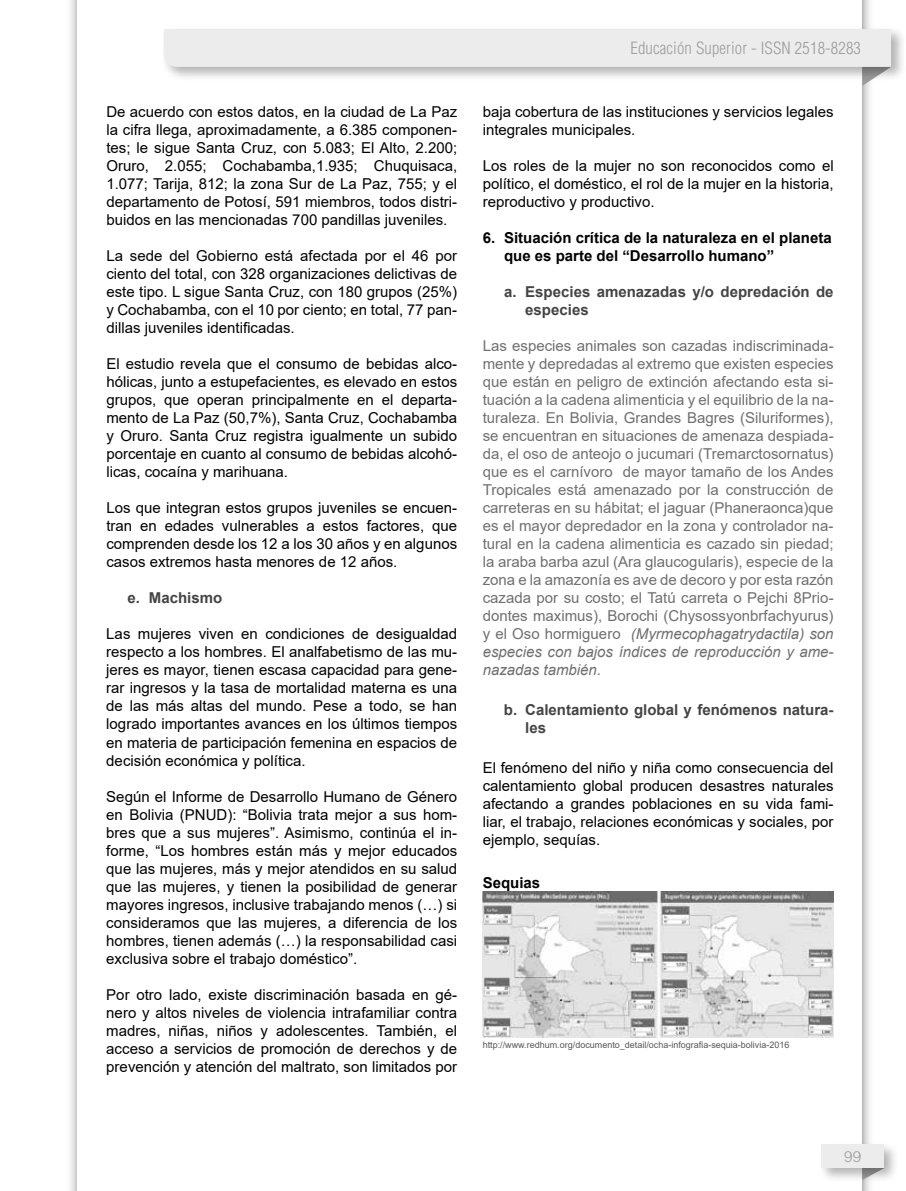
<style>
.page{position:relative;width:906px;height:1191px;background:#fff}
.page>*{position:absolute;margin:0;border:0;box-sizing:border-box;transform-origin:0 0}
.t1{font:300 condensed 16.5px "Helvetica LT Std";letter-spacing:.01em;color:#9c9c9c}
.t2{font:300 15.3px "Helvetica LT Std";color:#9c9c9c}
.t3{font:15px/18px "Arial";color:#000;text-align:justify}
.t4{font:15px/18px "Arial";color:#6f6f6f;text-align:justify}
.t5{font:700 15px/18px "Arial";color:#444}
.t6{font:700 15px/18px "Arial";color:#000}
.t7{font:9px "Arial";color:#575757}
.s1{font-style:italic}
</style>
<div class="page">
<svg style="left:862px;top:0;width:8px;height:1191px;background:#d5d5d5"></svg>
<svg style="left:70px;top:0;width:7px;height:1191px"></svg>
<div style="left:161px;top:26px;width:745px;height:56px;background:#000;opacity:.3"></div>
<svg style="left:164px;top:29px;width:727px;height:57px"></svg>
<div style="left:818px;top:1141px;width:81px;height:42px;background:#000;opacity:.3"></div>
<div style="left:821px;top:1144px;width:63px;height:24px;background:#ececec"></div>
<img style="left:483px;top:892px;width:350px;height:145px">
<p class="t3" style="left:106px;top:103px;width:352px">De acuerdo con estos datos, en la ciudad de La Paz la cifra llega, aproximadamente, a 6.385 componen&shy;tes; le sigue Santa Cruz, con 5.083; El Alto, 2.200; Oruro, 2.055; Cochabamba,1.935; Chuquisaca, 1.077; Tarija, 812; la zona Sur de La Paz, 755; y el departamento de Potosí, 591 miembros, todos distri&shy;buidos en las mencionadas 700 pandillas juveniles.</p>
<p class="t3" style="left:106px;top:247px;width:352px">La sede del Gobierno está afectada por el 46 por ciento del total, con 328 organizaciones delictivas de este tipo. L sigue Santa Cruz, con 180 grupos (25%) y Cochabamba, con el 10 por ciento; en total, 77 pan&shy;dillas juveniles identificadas.</p>
<p class="t3" style="left:106px;top:355px;width:352px">El estudio revela que el consumo de bebidas alco&shy;hólicas, junto a estupefacientes, es elevado en estos grupos, que operan principalmente en el departa&shy;mento de La Paz (50,7%), Santa Cruz, Cochabamba y Oruro. Santa Cruz registra igualmente un subido porcentaje en cuanto al consumo de bebidas alcohó&shy;licas, cocaína y marihuana.</p>
<p class="t3" style="left:106px;top:499px;width:352px">Los que integran estos grupos juveniles se encuen&shy;tran en edades vulnerables a estos factores, que comprenden desde los 12 a los 30 años y en algunos casos extremos hasta menores de 12 años.</p>
<p class="t5" style="left:128px;top:589px;width:96px">e. Machismo</p>
<p class="t3" style="left:106px;top:625px;width:352px">Las mujeres viven en condiciones de desigualdad respecto a los hombres. El analfabetismo de las mu&shy;jeres es mayor, tienen escasa capacidad para gene&shy;rar ingresos y la tasa de mortalidad materna es una de las más altas del mundo. Pese a todo, se han logrado importantes avances en los últimos tiempos en materia de participación femenina en espacios de decisión económica y política.</p>
<p class="t3" style="left:106px;top:787px;width:352px">Según el Informe de Desarrollo Humano de Género en Bolivia (PNUD): “Bolivia trata mejor a sus hom&shy;bres que a sus mujeres”. Asimismo, continúa el in&shy;forme, “Los hombres están más y mejor educados que las mujeres, más y mejor atendidos en su salud que las mujeres, y tienen la posibilidad de generar mayores ingresos, inclusive trabajando menos (…) si consideramos que las mujeres, a diferencia de los hombres, tienen además (…) la responsabilidad casi exclusiva sobre el trabajo doméstico”.</p>
<p class="t3" style="left:106px;top:985px;width:352px">Por otro lado, existe discriminación basada en gé&shy;nero y altos niveles de violencia intrafamiliar contra madres, niñas, niños y adolescentes. También, el acceso a servicios de promoción de derechos y de prevención y atención del maltrato, son limitados por</p>
<p class="t1" style="left:630px;top:38px;width:232px">Educación Superior - ISSN 2518-8283</p>
<p class="t3" style="left:483px;top:103px;width:352px">baja cobertura de las instituciones y servicios legales integrales municipales.</p>
<p class="t3" style="left:483px;top:157px;width:352px">Los roles de la mujer no son reconocidos como el político, el doméstico, el rol de la mujer en la historia, reproductivo y productivo.</p>
<p class="t6" style="left:504px;top:229px;width:329px;text-indent:-21px">6. Situación crítica de la naturaleza en el planeta que es parte del “Desarrollo humano”</p>
<p class="t5" style="left:525px;top:283px;width:310px;text-indent:-21px">a. Especies amenazadas y/o depredación de especies</p>
<p class="t4" style="left:483px;top:337px;width:352px">Las especies animales son cazadas indiscriminada&shy;mente y depredadas al extremo que existen especies que están en peligro de extinción afectando esta si&shy;tuación a la cadena alimenticia y el equilibrio de la na&shy;turaleza. En Bolivia, Grandes Bagres (Siluriformes), se encuentran en situaciones de amenaza despiada&shy;da, el oso de anteojo o jucumari (Tremarctosornatus) que es el carnívoro de mayor tamaño de los Andes Tropicales está amenazado por la construcción de carreteras en su hábitat; el jaguar (Phaneraonca)que es el mayor depredador en la zona y controlador na&shy;tural en la cadena alimenticia es cazado sin piedad; la araba barba azul (Ara glaucogularis), especie de la zona e la amazonía es ave de decoro y por esta razón cazada por su costo; el Tatú carreta o Pejchi 8Prio&shy;dontes maximus), Borochi (Chysossyonbrfachyurus) y el Oso hormiguero <span class="s1">(Myrmecophagatrydactila) son especies con bajos índices de reproducción y ame&shy;nazadas también.</span></p>
<p class="t5" style="left:525px;top:701px;width:310px;text-indent:-21px">b. Calentamiento global y fenómenos natura&shy;les</p>
<p class="t3" style="left:483px;top:758px;width:352px">El fenómeno del niño y niña como consecuencia del calentamiento global producen desastres naturales afectando a grandes poblaciones en su vida fami&shy;liar, el trabajo, relaciones económicas y sociales, por ejemplo, sequías.</p>
<p class="t6" style="left:483px;top:874px;width:59px">Sequias</p>
<p class="t7" style="left:483px;top:1038px;width:308px">http://www.redhum.org/documento_detail/ocha-infografia-sequia-bolivia-2016</p>
<p class="t2" style="left:844px;top:1147px;width:19px">99</p>
</div>
